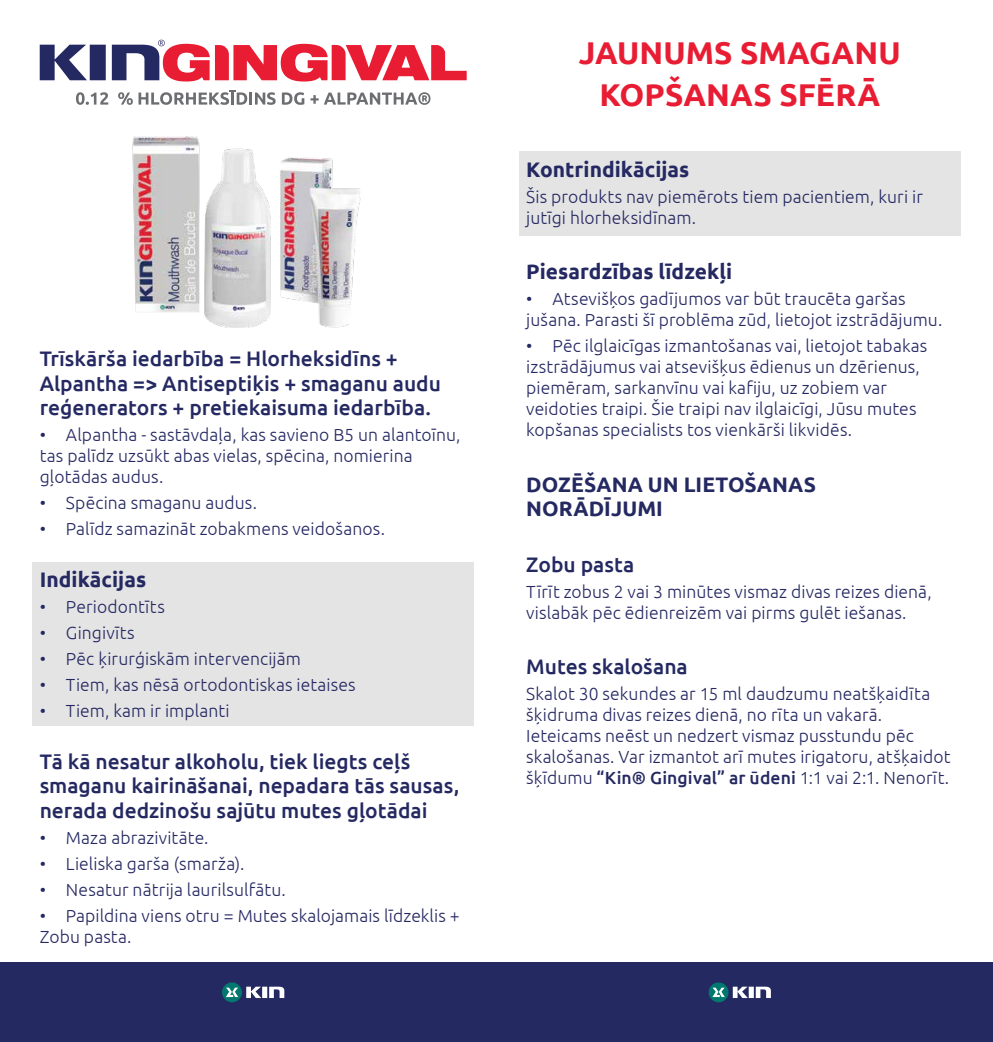
<style>
.page{position:relative;width:993px;height:1042px;background:#fff}
.page>*{position:absolute;margin:0;border:0;box-sizing:border-box;transform-origin:0 0}
.t1{font:700 31.5px/41.6px "Ubuntu";letter-spacing:.005em;color:#e81d34;text-align:center}
.t2{font:500 21px/24.5px "Ubuntu";color:#252962}
.t3{font:700 21px/24.5px "Ubuntu";letter-spacing:.005em;color:#252962}
.t4{font:300 17.5px/21px "Ubuntu";letter-spacing:.005em;color:#252962}
.s1{font-weight:500}
</style>
<div class="page">
<div style="left:32px;top:562px;width:442px;height:164px;background:#e4e4e4"></div>
<div style="left:518px;top:151px;width:442px;height:84px;background:#e4e4e4"></div>
<svg style="left:40px;top:40px;width:426px;height:42px"></svg>
<img style="left:132px;top:136px;width:229px;height:192px">
<div style="left:0;top:962px;width:992px;height:80px;background:#252962"></div>
<svg style="left:708px;top:982px;width:62px;height:20px"></svg>
<svg style="left:222px;top:982px;width:62px;height:20px"></svg>
<svg style="left:282px;top:92px;width:22px;height:13px"></svg>
<svg style="left:310px;top:95px;width:8px;height:9px"></svg>
<svg style="left:76px;top:92px;width:32px;height:13px"></svg>
<svg style="left:324px;top:92px;width:106px;height:13px"></svg>
<svg style="left:118px;top:90px;width:157px;height:15px"></svg>
<p class="t2" style="left:40px;top:346px;width:402px">Trīskārša iedarbība = Hlorheksidīns +<br>Alpantha =&gt; Antiseptiķis + smaganu audu reģenerators + pretiekaisuma iedarbība.</p>
<p class="t4" style="left:40px;top:424px;width:422px">• Alpantha - sastāvdaļa, kas savieno B5 un alantoīnu, tas palīdz uzsūkt abas vielas, spēcina, nomierina gļotādas audus.</p>
<p class="t4" style="left:40px;top:492px;width:219px">• Spēcina smaganu audus.</p>
<p class="t4" style="left:40px;top:518px;width:347px">• Palīdz samazināt zobakmens veidošanos.</p>
<p class="t3" style="left:40px;top:567px;width:108px">Indikācijas</p>
<p class="t4" style="left:40px;top:596px;width:127px">• Periodontīts</p>
<p class="t4" style="left:40px;top:622px;width:96px">• Gingivīts</p>
<p class="t4" style="left:40px;top:648px;width:263px">• Pēc ķirurģiskām intervencijām</p>
<p class="t4" style="left:40px;top:674px;width:317px">• Tiem, kas nēsā ortodontiskas ietaises</p>
<p class="t4" style="left:40px;top:700px;width:191px">• Tiem, kam ir implanti</p>
<p class="t2" style="left:40px;top:748px;width:421px">Tā kā nesatur alkoholu, tiek liegts ceļš smaganu kairināšanai, nepadara tās sausas, nerada dedzinošu sajūtu mutes gļotādai</p>
<p class="t4" style="left:40px;top:826px;width:170px">• Maza abrazivitāte.</p>
<p class="t4" style="left:40px;top:852px;width:206px">• Lieliska garša (smarža).</p>
<p class="t4" style="left:40px;top:878px;width:248px">• Nesatur nātrija laurilsulfātu.</p>
<p class="t4" style="left:40px;top:904px;width:421px">• Papildina viens otru = Mutes skalojamais līdzeklis +<br>Zobu pasta.</p>
<h1 class="t1" style="left:578px;top:32px;width:323px">JAUNUMS SMAGANU<br>KOPŠANAS SFĒRĀ</h1>
<p class="t3" style="left:526px;top:157px;width:165px">Kontrindikācijas</p>
<p class="t4" style="left:526px;top:186px;width:398px">Šis produkts nav piemērots tiem pacientiem, kuri ir jutīgi hlorheksidīnam.</p>
<p class="t3" style="left:526px;top:259px;width:207px">Piesardzības līdzekļi</p>
<p class="t4" style="left:526px;top:288px;width:417px">• Atsevišķos gadījumos var būt traucēta garšas jušana. Parasti šī problēma zūd, lietojot izstrādājumu.</p>
<p class="t4" style="left:526px;top:335px;width:402px">• Pēc ilglaicīgas izmantošanas vai, lietojot tabakas izstrādājumus vai atsevišķus ēdienus un dzērienus, piemēram, sarkanvīnu vai kafiju, uz zobiem var veidoties traipi. Šie traipi nav ilglaicīgi, Jūsu mutes kopšanas specialists tos vienkārši likvidēs.</p>
<p class="t3" style="left:526px;top:472px;width:291px">DOZĒŠANA UN LIETOŠANAS<br>NORĀDĪJUMI</p>
<p class="t2" style="left:526px;top:551px;width:109px">Zobu pasta</p>
<p class="t4" style="left:526px;top:580px;width:407px">Tīrīt zobus 2 vai 3 minūtes vismaz divas reizes dienā, vislabāk pēc ēdienreizēm vai pirms gulēt iešanas.</p>
<p class="t2" style="left:526px;top:654px;width:163px">Mutes skalošana</p>
<p class="t4" style="left:526px;top:683px;width:425px">Skalot 30 sekundes ar 15 ml daudzumu neatšķaidīta šķidruma divas reizes dienā, no rīta un vakarā.<br>Ieteicams neēst un nedzert vismaz pusstundu pēc skalošanas. Var izmantot arī mutes irigatoru, atšķaidot šķīdumu <span class="s1">“Kin® Gingival” ar ūdeni</span> 1:1 vai 2:1. Nenorīt.</p>
</div>
